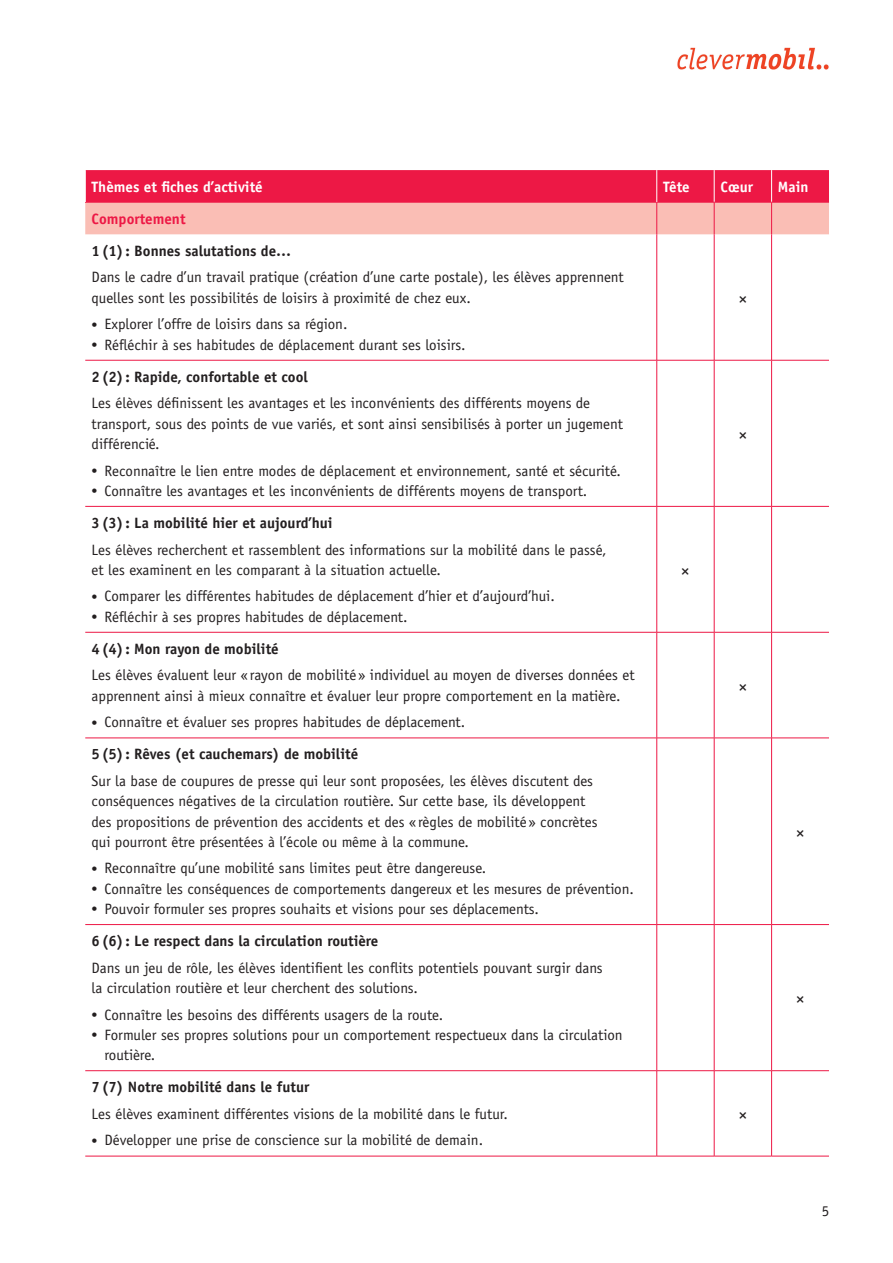
<style>
.page{position:relative;width:893px;height:1263px;background:#fff}
.page>*{position:absolute;margin:0;border:0;box-sizing:border-box;transform-origin:0 0}
.t1{font:18px "Officina Sans Std";color:#231f20}
.t2{font:15px/20.2px "Officina Sans Std";color:#231f20}
.t3{font:700 15px "Officina Sans Std";color:#231f20}
.t4{font:700 15px "Officina Sans Std";color:#fff}
.t5{font:700 15px "Officina Sans Std";color:#ed1845}
.s1{font-size:12px}
</style>
<div class="page">
<img style="left:677px;top:47px;width:152px;height:23px">
<svg style="left:85px;top:170px;width:744px;height:64px;background:#f36a7c"></svg>
<hr style="left:714px;top:202px;width:1px;height:32px;background:#ed1845">
<hr style="left:771px;top:202px;width:1px;height:32px;background:#ed1845">
<hr style="left:714px;top:170px;width:1px;height:32px;background:#fff">
<hr style="left:771px;top:170px;width:1px;height:32px;background:#fff">
<hr style="left:85px;top:202px;width:572px;height:1px;background:#ed1845">
<hr style="left:657px;top:202px;width:57px;height:1px;background:#ed1845">
<hr style="left:714px;top:202px;width:58px;height:1px;background:#ed1845">
<hr style="left:772px;top:202px;width:57px;height:1px;background:#ed1845">
<hr style="left:656px;top:234px;width:1px;height:126px;background:#ed1845">
<hr style="left:714px;top:234px;width:1px;height:126px;background:#ed1845">
<hr style="left:771px;top:234px;width:1px;height:126px;background:#ed1845">
<hr style="left:85px;top:360px;width:572px;height:1px;background:#ed1845">
<hr style="left:657px;top:360px;width:57px;height:1px;background:#ed1845">
<hr style="left:656px;top:360px;width:1px;height:146px;background:#ed1845">
<hr style="left:714px;top:360px;width:58px;height:1px;background:#ed1845">
<hr style="left:714px;top:360px;width:1px;height:146px;background:#ed1845">
<hr style="left:772px;top:360px;width:57px;height:1px;background:#ed1845">
<hr style="left:771px;top:360px;width:1px;height:146px;background:#ed1845">
<hr style="left:85px;top:506px;width:572px;height:1px;background:#ed1845">
<hr style="left:657px;top:506px;width:57px;height:1px;background:#ed1845">
<hr style="left:656px;top:507px;width:1px;height:125px;background:#ed1845">
<hr style="left:714px;top:506px;width:58px;height:1px;background:#ed1845">
<hr style="left:714px;top:507px;width:1px;height:125px;background:#ed1845">
<hr style="left:772px;top:506px;width:57px;height:1px;background:#ed1845">
<hr style="left:771px;top:507px;width:1px;height:125px;background:#ed1845">
<hr style="left:85px;top:632px;width:572px;height:1px;background:#ed1845">
<hr style="left:657px;top:632px;width:57px;height:1px;background:#ed1845">
<hr style="left:656px;top:632px;width:1px;height:106px;background:#ed1845">
<hr style="left:714px;top:632px;width:58px;height:1px;background:#ed1845">
<hr style="left:714px;top:632px;width:1px;height:106px;background:#ed1845">
<hr style="left:772px;top:632px;width:57px;height:1px;background:#ed1845">
<hr style="left:771px;top:632px;width:1px;height:106px;background:#ed1845">
<hr style="left:85px;top:738px;width:572px;height:1px;background:#ed1845">
<hr style="left:657px;top:738px;width:57px;height:1px;background:#ed1845">
<hr style="left:656px;top:738px;width:1px;height:186px;background:#ed1845">
<hr style="left:714px;top:738px;width:58px;height:1px;background:#ed1845">
<hr style="left:714px;top:738px;width:1px;height:186px;background:#ed1845">
<hr style="left:772px;top:738px;width:57px;height:1px;background:#ed1845">
<hr style="left:771px;top:738px;width:1px;height:186px;background:#ed1845">
<hr style="left:85px;top:924px;width:572px;height:1px;background:#ed1845">
<hr style="left:657px;top:924px;width:57px;height:1px;background:#ed1845">
<hr style="left:656px;top:925px;width:1px;height:145px;background:#ed1845">
<hr style="left:714px;top:924px;width:58px;height:1px;background:#ed1845">
<hr style="left:714px;top:925px;width:1px;height:145px;background:#ed1845">
<hr style="left:772px;top:924px;width:57px;height:1px;background:#ed1845">
<hr style="left:771px;top:925px;width:1px;height:145px;background:#ed1845">
<hr style="left:85px;top:1070px;width:572px;height:1px;background:#ed1845">
<hr style="left:657px;top:1070px;width:57px;height:1px;background:#ed1845">
<hr style="left:656px;top:1071px;width:1px;height:85px;background:#ed1845">
<hr style="left:714px;top:1070px;width:58px;height:1px;background:#ed1845">
<hr style="left:714px;top:1071px;width:1px;height:85px;background:#ed1845">
<hr style="left:772px;top:1070px;width:57px;height:1px;background:#ed1845">
<hr style="left:771px;top:1071px;width:1px;height:85px;background:#ed1845">
<hr style="left:656px;top:170px;width:1px;height:32px;background:#fff">
<hr style="left:656px;top:202px;width:1px;height:32px;background:#ed1845">
<hr style="left:85px;top:170px;width:1px;height:32px;background:#fff">
<hr style="left:85px;top:1156px;width:572px;height:1px;background:#ed1845">
<hr style="left:657px;top:1156px;width:57px;height:1px;background:#ed1845">
<hr style="left:714px;top:1156px;width:58px;height:1px;background:#ed1845">
<hr style="left:772px;top:1156px;width:57px;height:1px;background:#ed1845">
<p class="t4" style="left:92px;top:177px;width:173px">Thèmes et fiches d’activité</p>
<p class="t4" style="left:663px;top:177px;width:28px">Tête</p>
<p class="t4" style="left:721px;top:177px;width:34px">Cœur</p>
<p class="t4" style="left:778px;top:177px;width:32px">Main</p>
<p class="t5" style="left:92px;top:209px;width:95px">Comportement</p>
<p class="t3" style="left:92px;top:241px;width:201px">1(1) : Bonnes salutations de…</p>
<p class="t2" style="left:92px;top:267px;width:534px">Dans le cadre d’un travail pratique (création d’une carte postale), les élèves apprennent quelles sont les possibilités de loisirs à proximité de chez eux.</p>
<p class="t2" style="left:92px;top:314px;width:257px"><span class="s1">•</span> Explorer l’offre de loisirs dans sa région.</p>
<p class="t2" style="left:92px;top:334px;width:375px"><span class="s1">•</span> Réfléchir à ses habitudes de déplacement durant ses loisirs.</p>
<p class="t1" style="left:738px;top:287px;width:10px">×</p>
<p class="t3" style="left:92px;top:367px;width:218px">2(2) : Rapide, confortable et cool</p>
<p class="t2" style="left:92px;top:393px;width:533px">Les élèves définissent les avantages et les inconvénients des différents moyens de transport, sous des points de vue variés, et sont ainsi sensibilisés à porter un jugement différencié.</p>
<p class="t2" style="left:92px;top:460px;width:531px"><span class="s1">•</span> Reconnaître le lien entre modes de déplacement et environnement, santé et sécurité.</p>
<p class="t2" style="left:92px;top:481px;width:497px"><span class="s1">•</span> Connaître les avantages et les inconvénients de différents moyens de transport.</p>
<p class="t3" style="left:92px;top:513px;width:242px">3(3) : La mobilité hier et aujourd’hui</p>
<p class="t2" style="left:92px;top:539px;width:516px">Les élèves recherchent et rassemblent des informations sur la mobilité dans le passé, et les examinent en les comparant à la situation actuelle.</p>
<p class="t2" style="left:92px;top:586px;width:465px"><span class="s1">•</span> Comparer les différentes habitudes de déplacement d’hier et d’aujourd’hui.</p>
<p class="t2" style="left:92px;top:606px;width:317px"><span class="s1">•</span> Réfléchir à ses propres habitudes de déplacement.</p>
<p class="t3" style="left:92px;top:639px;width:189px">4(4) : Mon rayon de mobilité</p>
<p class="t2" style="left:92px;top:665px;width:544px">Les élèves évaluent leur « rayon de mobilité » individuel au moyen de diverses données et apprennent ainsi à mieux connaître et évaluer leur propre comportement en la matière.</p>
<p class="t2" style="left:92px;top:712px;width:375px"><span class="s1">•</span> Connaître et évaluer ses propres habitudes de déplacement.</p>
<p class="t3" style="left:92px;top:745px;width:268px">5(5) : Rêves (et cauchemars) de mobilité</p>
<p class="t2" style="left:92px;top:771px;width:507px">Sur la base de coupures de presse qui leur sont proposées, les élèves discutent des conséquences négatives de la circulation routière. Sur cette base, ils développent des propositions de prévention des accidents et des « règles de mobilité » concrètes qui pourront être présentées à l’école ou même à la commune.</p>
<p class="t2" style="left:92px;top:858px;width:396px"><span class="s1">•</span> Reconnaître qu’une mobilité sans limites peut être dangereuse.</p>
<p class="t2" style="left:92px;top:878px;width:544px"><span class="s1">•</span> Connaître les conséquences de comportements dangereux et les mesures de prévention.</p>
<p class="t2" style="left:92px;top:899px;width:449px"><span class="s1">•</span> Pouvoir formuler ses propres souhaits et visions pour ses déplacements.</p>
<p class="t3" style="left:92px;top:931px;width:288px">6(6) : Le respect dans la circulation routière</p>
<p class="t2" style="left:92px;top:957px;width:512px">Dans un jeu de rôle, les élèves identifient les conflits potentiels pouvant surgir dans la circulation routière et leur cherchent des solutions.</p>
<p class="t2" style="left:92px;top:1004px;width:353px"><span class="s1">•</span> Connaître les besoins des différents usagers de la route.</p>
<p class="t2" style="left:104px;top:1025px;width:520px;text-indent:-13px"><span class="s1">•</span> Formuler ses propres solutions pour un comportement respectueux dans la circulation routière.</p>
<p class="t3" style="left:92px;top:1078px;width:219px">7(7) Notre mobilité dans le futur</p>
<p class="t2" style="left:92px;top:1104px;width:418px">Les élèves examinent différentes visions de la mobilité dans le futur.</p>
<p class="t2" style="left:92px;top:1130px;width:393px"><span class="s1">•</span> Développer une prise de conscience sur la mobilité de demain.</p>
<p class="t1" style="left:681px;top:559px;width:10px">×</p>
<p class="t1" style="left:738px;top:423px;width:10px">×</p>
<p class="t1" style="left:738px;top:675px;width:10px">×</p>
<p class="t1" style="left:738px;top:1103px;width:10px">×</p>
<p class="t1" style="left:796px;top:821px;width:10px">×</p>
<p class="t1" style="left:796px;top:987px;width:10px">×</p>
<p class="t2" style="left:822px;top:1201px;width:9px">5</p>
</div>
